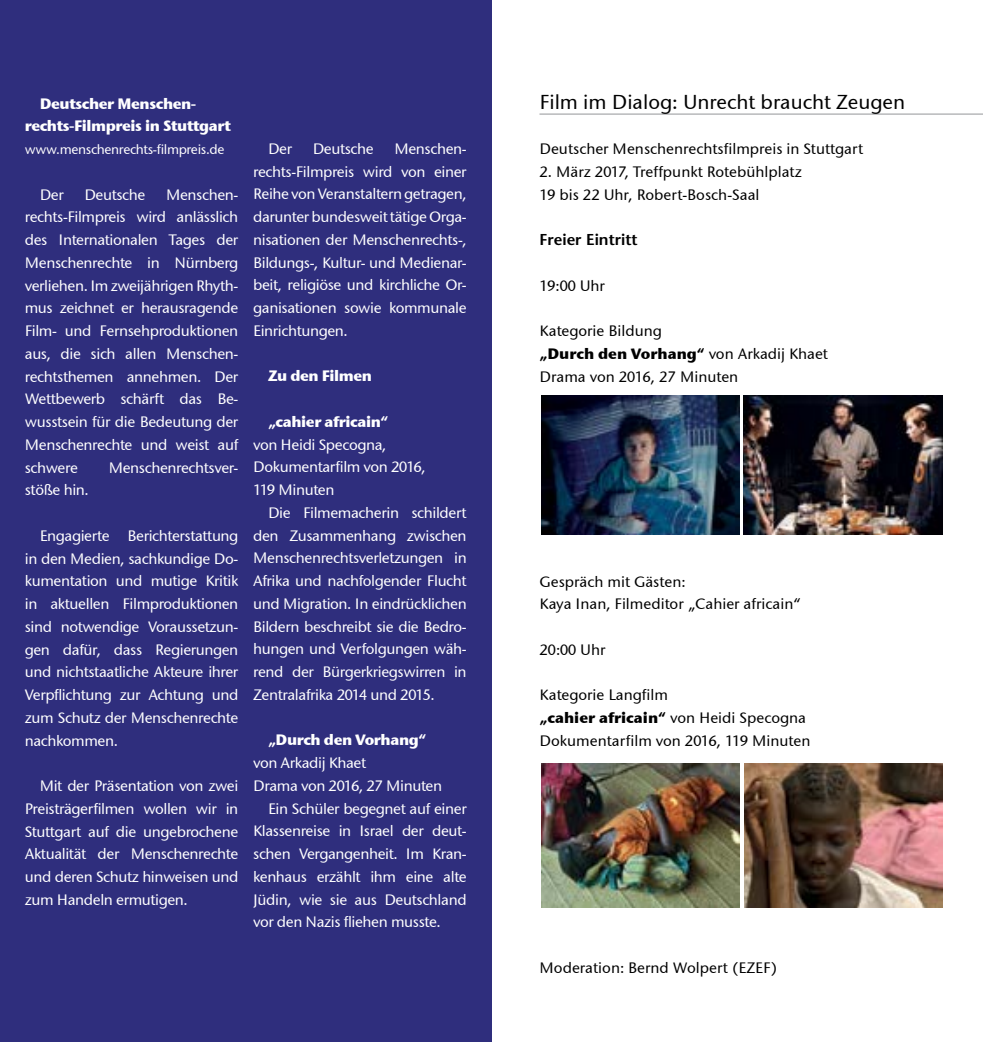
<style>
.page{position:relative;width:983px;height:1042px;background:#fff}
.page>*{position:absolute;margin:0;border:0;box-sizing:border-box;transform-origin:0 0}
.t1{font:500 21px "Stone Sans EF";color:#000}
.t2{font:500 15.75px/22.8px "Stone Sans EF";letter-spacing:-.025em;color:#fff;text-align:justify}
.t3{font:500 15.75px/22.8px "Stone Sans EF";color:#000}
.t4{font:700 15.75px/22.8px "Stone Sans EF";letter-spacing:-.025em;color:#fff}
.t5{font:600 15.75px "Stone Sans";color:#000}
.t6{font:500 14px "Stone Sans EF";letter-spacing:-.025em;color:#fff}
.s1{font-weight:700}
</style>
<div class="page">
<div style="left:0;top:0;width:491px;height:1042px;background:#2f2e7d"></div>
<hr style="left:539px;top:114px;width:443px;height:1px;background:#939598">
<img style="left:541px;top:395px;width:198px;height:139px">
<img style="left:541px;top:763px;width:198px;height:144px">
<img style="left:743px;top:395px;width:199px;height:139px">
<img style="left:744px;top:763px;width:198px;height:144px">
<p class="t4" style="left:25px;top:92px;width:208px;text-indent:15px">Deutscher Menschen&shy;rechts-Filmpreis in Stuttgart</p>
<p class="t6" style="left:25px;top:141px;width:201px">www.menschenrechts-filmpreis.de</p>
<p class="t2" style="left:40px;top:183px;width:26px">Der</p>
<p class="t2" style="left:84px;top:183px;width:63px">Deutsche</p>
<p class="t2" style="left:25px;top:183px;width:215px;text-indent:141px">Menschen&shy;rechts-Filmpreis wird anlässlich des Internationalen Tages der Menschenrechte in Nürnberg verliehen. Im zweijährigen Rhyth&shy;mus zeichnet er herausragende Film- und Fernsehproduktionen aus, die sich allen Menschen&shy;rechtsthemen annehmen. Der Wettbewerb schärft das Be&shy;wusstsein für die Bedeutung der Menschenrechte und weist auf schwere</p>
<p class="t2" style="left:109px;top:456px;width:131px">Menschenrechtsver-</p>
<p class="t2" style="left:25px;top:479px;width:65px">stöße hin.</p>
<p class="t2" style="left:25px;top:524px;width:215px;text-indent:15px">Engagierte Berichterstattung in den Medien, sachkundige Do&shy;kumentation und mutige Kritik in aktuellen Filmproduktionen sind notwendige Voraussetzun&shy;gen dafür, dass Regierungen und nichtstaatliche Akteure ihrer Verpflichtung zur Achtung und zum Schutz der Menschenrechte nachkommen.</p>
<p class="t2" style="left:25px;top:774px;width:215px;text-indent:15px">Mit der Präsentation von zwei Preisträgerfilmen wollen wir in Stuttgart auf die ungebrochene Aktualität der Menschenrechte und deren Schutz hinweisen und zum Handeln ermutigen.</p>
<p class="t2" style="left:253px;top:137px;width:215px;text-indent:141px">Menschen&shy;rechts-Filmpreis wird von einer Reihe von Veranstaltern getragen, darunter bundesweit tätige Orga&shy;nisationen der Menschenrechts-, Bildungs-, Kultur- und Medienar&shy;beit, religiöse und kirchliche Or&shy;ganisationen sowie kommunale Einrichtungen.</p>
<p class="t4" style="left:268px;top:364px;width:105px">Zu den Filmen</p>
<p class="t4" style="left:268px;top:410px;width:122px">„cahier africain“</p>
<p class="t2" style="left:253px;top:433px;width:174px;text-align:left">von Heidi Specogna,<br>Dokumentarfilm von 2016,<br>119 Minuten</p>
<p class="t2" style="left:253px;top:501px;width:215px;text-indent:15px">Die Filmemacherin schildert den Zusammenhang zwischen Menschenrechtsverletzungen in Afrika und nachfolgender Flucht und Migration. In eindrücklichen Bildern beschreibt sie die Bedro&shy;hungen und Verfolgungen wäh&shy;rend der Bürgerkriegswirren in Zentralafrika 2014 und 2015.</p>
<p class="t4" style="left:268px;top:728px;width:160px">„Durch den Vorhang“</p>
<p class="t2" style="left:253px;top:751px;width:114px">von Arkadij Khaet</p>
<p class="t2" style="left:253px;top:774px;width:190px">Drama von 2016, 27 Minuten</p>
<p class="t2" style="left:268px;top:797px;width:200px">Ein Schüler begegnet auf einer</p>
<p class="t2" style="left:253px;top:820px;width:215px">Klassenreise in Israel der deut-</p>
<p class="t2" style="left:253px;top:842px;width:215px">schen Vergangenheit. Im Kran-</p>
<p class="t2" style="left:253px;top:865px;width:215px">kenhaus erzählt ihm eine alte</p>
<p class="t2" style="left:253px;top:888px;width:215px">Jüdin, wie sie aus Deutschland</p>
<p class="t2" style="left:253px;top:911px;width:189px">vor den Nazis fliehen musste.</p>
<p class="t2" style="left:268px;top:137px;width:26px">Der</p>
<p class="t2" style="left:312px;top:137px;width:63px">Deutsche</p>
<h1 class="t1" style="left:539px;top:90px;width:367px">Film im Dialog: Unrecht braucht Zeugen</h1>
<p class="t3" style="left:539px;top:138px;width:325px">Deutscher Menschenrechtsfilmpreis in Stuttgart</p>
<p class="t3" style="left:539px;top:160px;width:264px">2. März 2017, Treffpunkt Rotebühlplatz<br>19 bis 22 Uhr, Robert-Bosch-Saal</p>
<p class="t5" style="left:539px;top:230px;width:100px">Freier Eintritt</p>
<p class="t3" style="left:539px;top:274px;width:67px">19:00 Uhr</p>
<p class="t3" style="left:539px;top:320px;width:290px">Kategorie Bildung<br><span class="s1">„Durch den Vorhang“</span> von Arkadij Khaet<br>Drama von 2016, 27 Minuten</p>
<p class="t3" style="left:539px;top:570px;width:263px">Gespräch mit Gästen:<br>Kaya Inan, Filmeditor „Cahier africain“</p>
<p class="t3" style="left:539px;top:638px;width:67px">20:00 Uhr</p>
<p class="t3" style="left:539px;top:684px;width:272px">Kategorie Langfilm<br><span class="s1">„cahier africain“</span> von Heidi Specogna<br>Dokumentarfilm von 2016, 119 Minuten</p>
<p class="t3" style="left:539px;top:957px;width:239px">Moderation: Bernd Wolpert (EZEF)</p>
</div>
